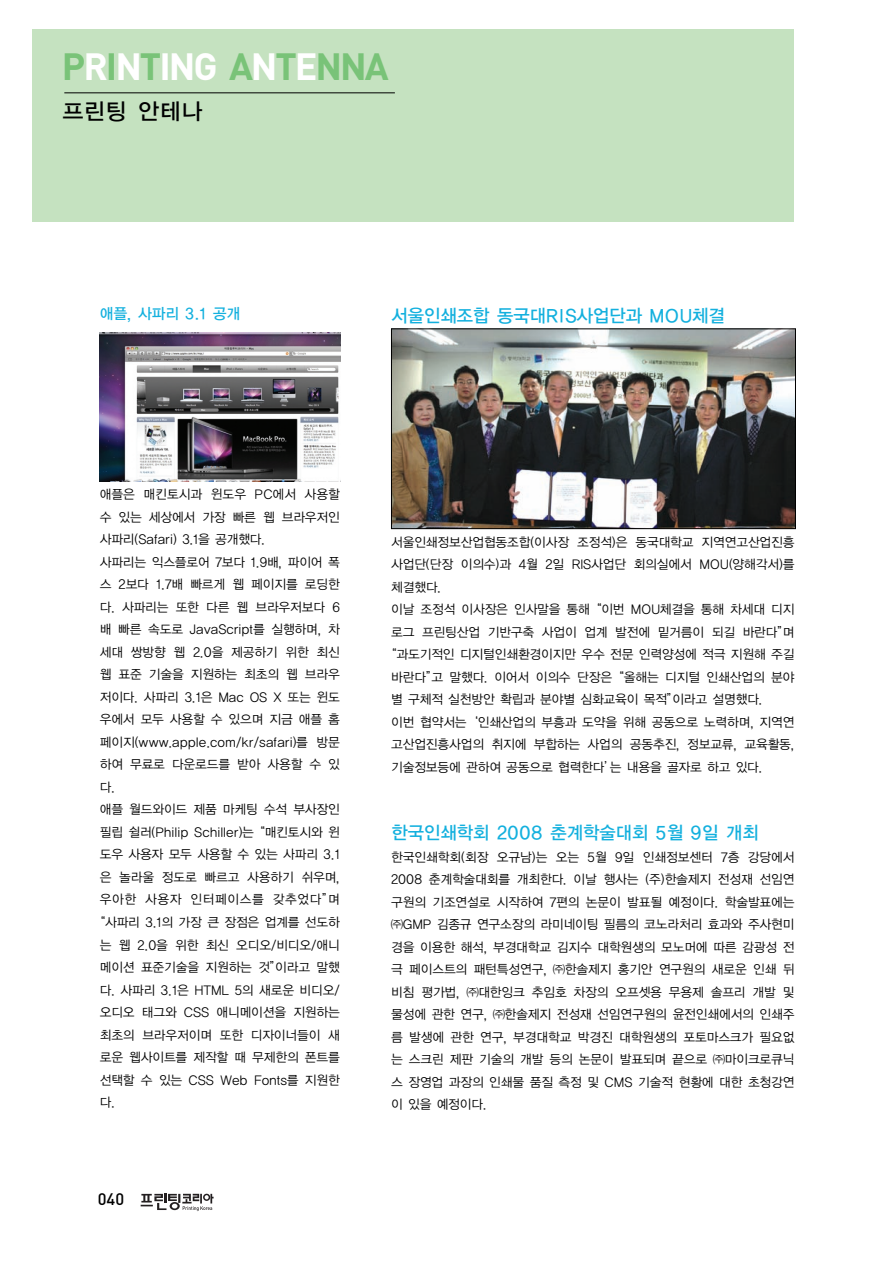
<style>
.page{position:relative;width:893px;height:1262px;background:#fff}
.page>*{position:absolute;margin:0;border:0;box-sizing:border-box;transform-origin:0 0}
.t1{font:700 37.5px "DIN";letter-spacing:-.055em;color:#79c378}
.t2{font:22.5px "YGO13";letter-spacing:-.035em;color:#000}
.t3{font:18px "YGO13";letter-spacing:-.075em;color:#13b0de}
.t4{font:500 16.5px "DIN";color:#000}
.t5{font:15px "YGO13";letter-spacing:-.075em;color:#13b0de}
.t6{font:12.75px/22.5px "YGO12";letter-spacing:-.07em;color:#000;text-align:justify}
.t7{font:12.75px "YGO12";letter-spacing:-.045em;color:#000}
.t8{font:12.75px "YGO12";letter-spacing:-.05em;color:#000}
.t9{font:12.75px "YGO12";letter-spacing:-.015em;color:#000}
.s1{color:#fff}
</style>
<div class="page">
<div style="left:33px;top:29px;width:760px;height:192px;background:#c5e2c0"></div>
<hr style="left:64px;top:93px;width:331px;height:1px;background:#000">
<svg style="left:141px;top:1193px;width:72px;height:18px"></svg>
<img style="left:100px;top:332px;width:240px;height:149px">
<img style="left:393px;top:331px;width:400px;height:196px">
<div style="left:391px;top:329px;width:404px;height:200px;border:1px solid #000"></div>
<h1 class="t1" style="left:62px;top:53px;width:328px">P<span class="s1">R</span>I<span class="s1">N</span>T<span class="s1">ING</span> A<span class="s1">N</span>T<span class="s1">E</span>NNA</h1>
<h2 class="t2" style="left:62px;top:101px;width:143px">프린팅 안테나</h2>
<p class="t5" style="left:99px;top:307px;width:143px">애플, 사파리 3.1 공개</p>
<h3 class="t3" style="left:391px;top:307px;width:336px">서울인쇄조합 동국대RIS사업단과 MOU체결</h3>
<p class="t6" style="left:99px;top:484px;width:242px">애플은 매킨토시과 윈도우 PC에서 사용할</p>
<p class="t6" style="left:99px;top:506px;width:242px">수 있는 세상에서 가장 빠른 웹 브라우저인</p>
<p class="t6" style="left:99px;top:529px;width:167px">사파리(Safari) 3.1을 공개했다.</p>
<p class="t6" style="left:99px;top:551px;width:242px">사파리는 익스플로어 7보다 1.9배, 파이어 폭</p>
<p class="t6" style="left:99px;top:574px;width:242px">스 2보다 1.7배 빠르게 웹 페이지를 로딩한</p>
<p class="t6" style="left:99px;top:596px;width:242px">다. 사파리는 또한 다른 웹 브라우저보다 6</p>
<p class="t6" style="left:99px;top:619px;width:242px">배 빠른 속도로 JavaScript를 실행하며, 차</p>
<p class="t6" style="left:99px;top:641px;width:242px">세대 쌍방향 웹 2.0을 제공하기 위한 최신</p>
<p class="t6" style="left:99px;top:664px;width:242px">웹 표준 기술을 지원하는 최초의 웹 브라우</p>
<p class="t6" style="left:99px;top:686px;width:242px">저이다. 사파리 3.1은 Mac OS X 또는 윈도</p>
<p class="t6" style="left:99px;top:709px;width:242px">우에서 모두 사용할 수 있으며 지금 애플 홈</p>
<p class="t7" style="left:99px;top:736px;width:242px">페이지(www.apple.com/kr/safari)를 방문</p>
<p class="t6" style="left:99px;top:754px;width:242px">하여 무료로 다운로드를 받아 사용할 수 있</p>
<p class="t6" style="left:99px;top:776px;width:17px">다.</p>
<p class="t6" style="left:99px;top:799px;width:242px">애플 월드와이드 제품 마케팅 수석 부사장인</p>
<p class="t8" style="left:99px;top:826px;width:242px">필립 쉴러(Philip Schiller)는“매킨토시와 윈</p>
<p class="t6" style="left:99px;top:844px;width:242px">도우 사용자 모두 사용할 수 있는 사파리 3.1</p>
<p class="t6" style="left:99px;top:866px;width:242px">은 놀라울 정도로 빠르고 사용하기 쉬우며,</p>
<p class="t9" style="left:99px;top:894px;width:242px">우아한 사용자 인터페이스를 갖추었다”며</p>
<p class="t6" style="left:93px;top:911px;width:249px">“사파리 3.1의 가장 큰 장점은 업계를 선도하</p>
<p class="t6" style="left:99px;top:934px;width:242px">는 웹 2.0을 위한 최신 오디오/비디오/애니</p>
<p class="t6" style="left:99px;top:956px;width:242px">메이션 표준기술을 지원하는 것”이라고 말했</p>
<p class="t6" style="left:99px;top:979px;width:242px">다. 사파리 3.1은 HTML 5의 새로운 비디오/</p>
<p class="t6" style="left:99px;top:1001px;width:242px">오디오 태그와 CSS 애니메이션을 지원하는</p>
<p class="t6" style="left:99px;top:1024px;width:242px">최초의 브라우저이며 또한 디자이너들이 새</p>
<p class="t6" style="left:99px;top:1046px;width:242px">로운 웹사이트를 제작할 때 무제한의 폰트를</p>
<p class="t6" style="left:99px;top:1069px;width:242px">선택할 수 있는 CSS Web Fonts를 지원한</p>
<p class="t6" style="left:99px;top:1091px;width:17px">다.</p>
<p class="t4" style="left:98px;top:1193px;width:28px">040</p>
<p class="t6" style="left:391px;top:531px;width:405px">서울인쇄정보산업협동조합(이사장 조정석)은 동국대학교 지역연고산업진흥</p>
<p class="t6" style="left:391px;top:554px;width:405px">사업단(단장 이의수)과 4월 2일 RIS사업단 회의실에서 MOU(양해각서)를</p>
<p class="t6" style="left:391px;top:576px;width:52px">체결했다.</p>
<p class="t6" style="left:391px;top:599px;width:405px">이날 조정석 이사장은 인사말을 통해“이번 MOU체결을 통해 차세대 디지</p>
<p class="t6" style="left:391px;top:621px;width:405px">로그 프린팅산업 기반구축 사업이 업계 발전에 밑거름이 되길 바란다”며</p>
<p class="t6" style="left:384px;top:644px;width:412px">“과도기적인 디지털인쇄환경이지만 우수 전문 인력양성에 적극 지원해 주길</p>
<p class="t6" style="left:391px;top:666px;width:405px">바란다”고 말했다. 이어서 이의수 단장은“올해는 디지털 인쇄산업의 분야</p>
<p class="t6" style="left:391px;top:689px;width:373px">별 구체적 실천방안 확립과 분야별 심화교육이 목적”이라고 설명했다.</p>
<p class="t6" style="left:391px;top:711px;width:405px">이번 협약서는‘인쇄산업의 부흥과 도약을 위해 공동으로 노력하며, 지역연</p>
<p class="t6" style="left:391px;top:734px;width:405px">고산업진흥사업의 취지에 부합하는 사업의 공동추진, 정보교류, 교육활동,</p>
<p class="t6" style="left:391px;top:756px;width:373px">기술정보등에 관하여 공동으로 협력한다’는 내용을 골자로 하고 있다.</p>
<h3 class="t3" style="left:391px;top:824px;width:370px">한국인쇄학회 2008 춘계학술대회 5월 9일 개최</h3>
<p class="t6" style="left:391px;top:846px;width:405px">한국인쇄학회(회장 오규남)는 오는 5월 9일 인쇄정보센터 7층 강당에서 2008 춘계학술대회를 개최한다. 이날 행사는 (주)한솔제지 전성재 선임연 구원의 기조연설로 시작하여 7편의 논문이 발표될 예정이다. 학술발표에는㈜GMP 김종규 연구소장의 라미네이팅 필름의 코노라처리 효과와 주사현미 경을 이용한 해석, 부경대학교 김지수 대학원생의 모노머에 따른 감광성 전 극 페이스트의 패턴특성연구, ㈜한솔제지 홍기안 연구원의 새로운 인쇄 뒤 비침 평가법, ㈜대한잉크 추임호 차장의 오프셋용 무용제 솔프리 개발 및 물성에 관한 연구, ㈜한솔제지 전성재 선임연구원의 윤전인쇄에서의 인쇄주 름 발생에 관한 연구, 부경대학교 박경진 대학원생의 포토마스크가 필요없 는 스크린 제판 기술의 개발 등의 논문이 발표되며 끝으로 ㈜마이크로큐닉 스 장영업 과장의 인쇄물 품질 측정 및 CMS 기술적 현황에 대한 초청강연 이 있을 예정이다.</p>
</div>
